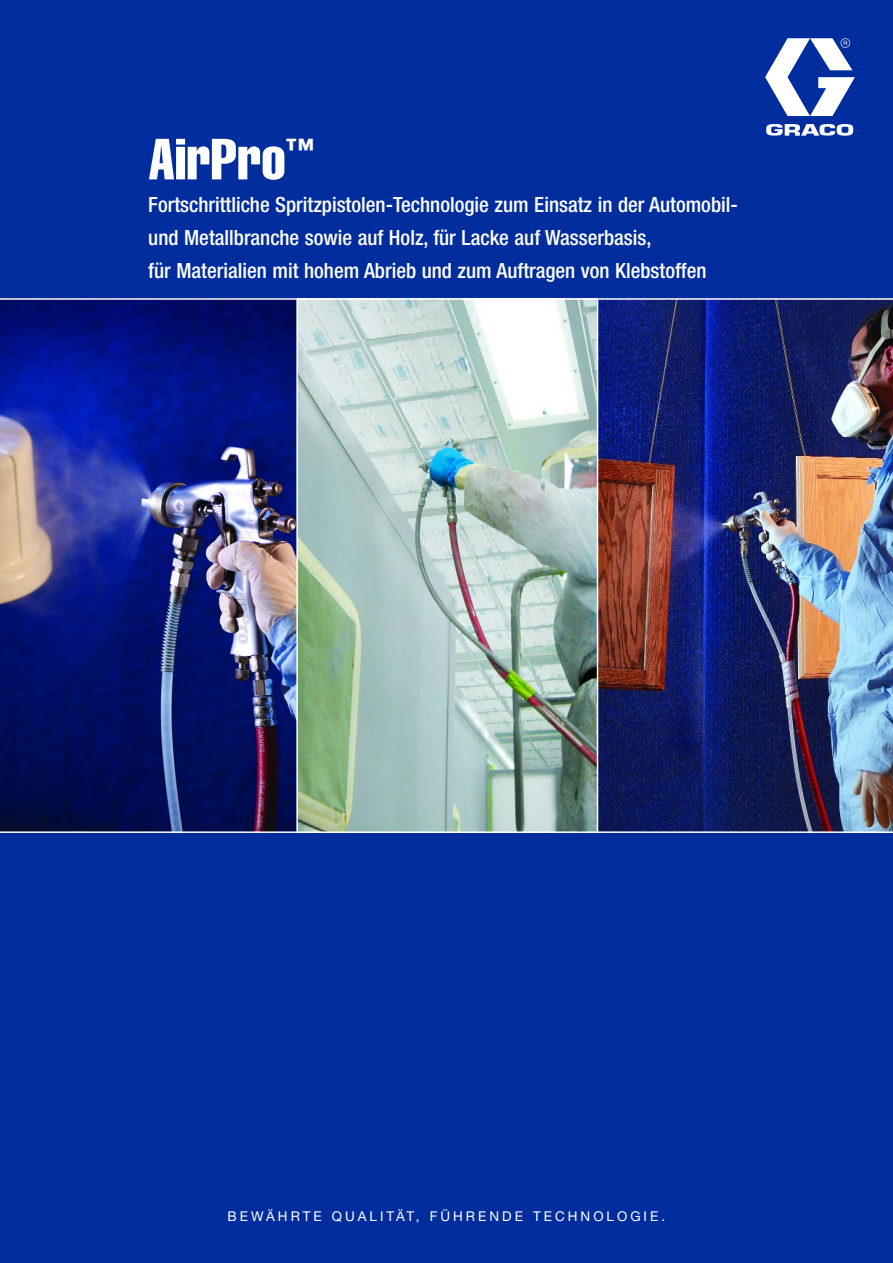
<style>
.page{position:relative;width:893px;height:1263px;background:#002d9d}
.page>*{position:absolute;margin:0;border:0;box-sizing:border-box;transform-origin:0 0}
.t1{font:57px "Helvetica LT Std Comp";color:#fff}
.t2{font:500 condensed 21px/33px "Helvetica Neue LT Std";color:#fff}
.t3{font:13.5px "Helvetica Neue LT Std";letter-spacing:.22em;color:#fff}
</style>
<div class="page">
<img style="left:0;top:300px;width:893px;height:531px">
<svg style="left:765px;top:38px;width:90px;height:98px"></svg>
<hr style="left:0;top:298px;width:893px;height:2px;background:#fff">
<hr style="left:0;top:831px;width:893px;height:2px;background:#fff">
<hr style="left:296px;top:299px;width:2px;height:533px;background:#fff">
<hr style="left:597px;top:299px;width:1px;height:533px;background:#fff">
<h1 class="t1" style="left:148px;top:139px;width:167px">AirPro<sup>™</sup></h1>
<p class="t2" style="left:148px;top:190px;width:591px">Fortschrittliche Spritzpistolen-Technologie zum Einsatz in der Automobil&shy;und Metallbranche sowie auf Holz, für Lacke auf Wasserbasis,<br>für Materialien mit hohem Abrieb und zum Auftragen von Klebstoffen</p>
<p class="t3" style="left:227px;top:1212px;width:439px">BEWÄHRTE QUALITÄT, FÜHRENDE TECHNOLOGIE.</p>
</div>
